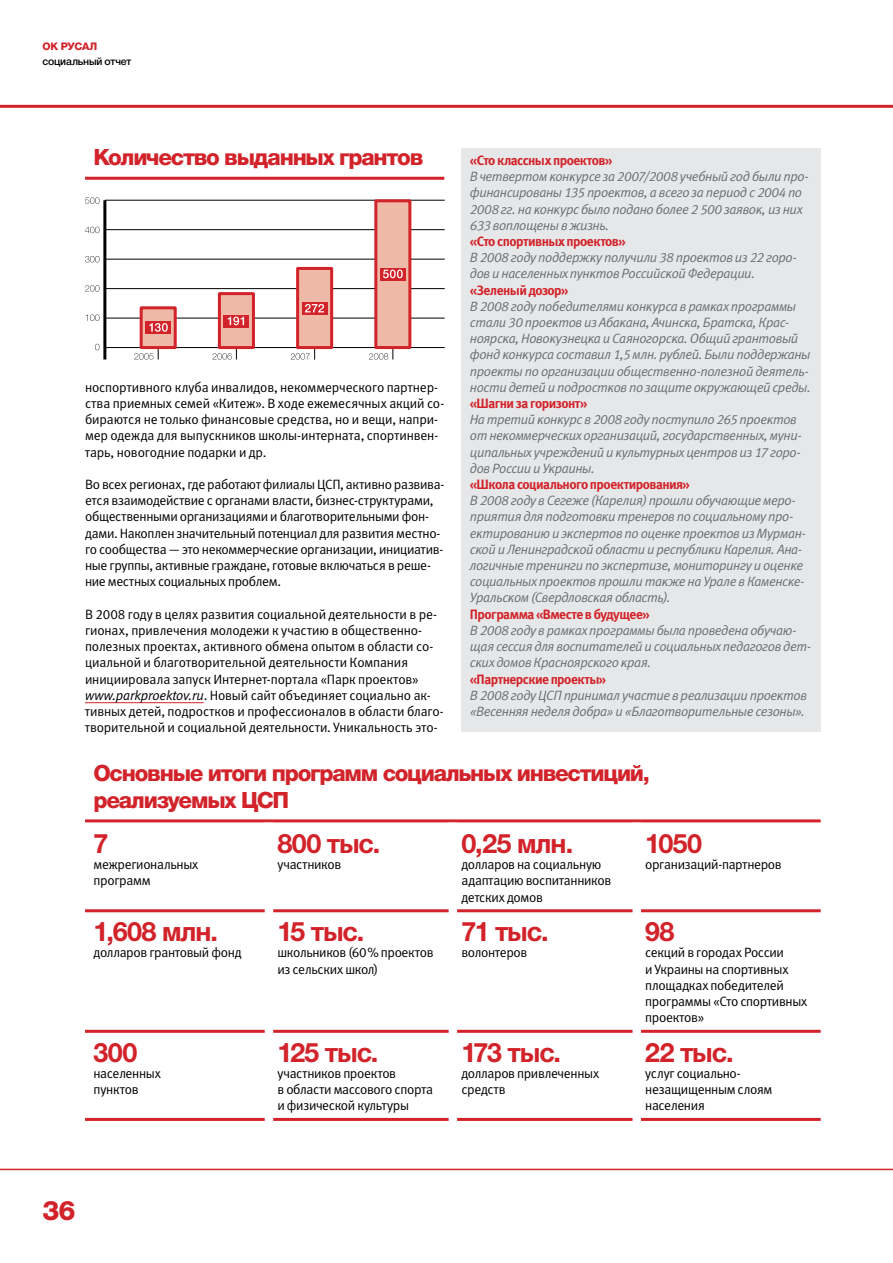
<style>
.page{position:relative;width:893px;height:1263px;background:#fff}
.page>*{position:absolute;margin:0;border:0;box-sizing:border-box;transform-origin:0 0}
.t1{font:700 27px "Helvetica Neue Cyr";letter-spacing:-.025em;color:#d2232a}
.t2{font:800 27px "Helvetica Neue Cyr";color:#d2232a}
.t3{font:800 22.5px/27px "Helvetica Neue Cyr";letter-spacing:-.055em;color:#d2232a}
.t4{font:13.5px/16.2px "Meta Normal LFC";letter-spacing:-.015em;color:#000}
.t5{font:italic 13.5px/16.2px "Meta Normal LFC";letter-spacing:-.03em;color:#6d6e71}
.t6{font:13.5px "Meta Bold LFC";letter-spacing:-.04em;color:#d2232a}
.t7{font:500 10.5px "Helvetica Neue Cyr";letter-spacing:-.015em;color:#000}
.t8{font:800 10.5px "Helvetica Neue Cyr";letter-spacing:-.03em;color:#d2232a}
.s1{font-style:italic}
</style>
<div class="page">
<hr style="left:85px;top:702px;width:119px;height:1px;background:#d2232a">
<hr style="left:85px;top:177px;width:359px;height:3px;background:#d2232a">
<hr style="left:85px;top:819px;width:736px;height:3px;background:#d2232a">
<hr style="left:103px;top:200px;width:3px;height:159px;background:#000">
<svg style="left:134px;top:348px;width:25px;height:12px"></svg>
<hr style="left:105px;top:347px;width:339px;height:1px;background:#000">
<hr style="left:105px;top:318px;width:339px;height:1px;background:#000">
<hr style="left:105px;top:288px;width:339px;height:1px;background:#000">
<hr style="left:105px;top:259px;width:339px;height:1px;background:#000">
<hr style="left:105px;top:229px;width:339px;height:1px;background:#000">
<hr style="left:105px;top:200px;width:339px;height:1px;background:#000">
<div style="left:140px;top:306px;width:37px;height:43px;background:#eebaa7;border:3px solid #d2232a"></div>
<div style="left:146px;top:321px;width:25px;height:13px;background:#d2232a"></div>
<svg style="left:149px;top:323px;width:19px;height:9px"></svg>
<svg style="left:213px;top:348px;width:24px;height:12px"></svg>
<div style="left:219px;top:294px;width:34px;height:54px;background:#eebaa7"></div>
<div style="left:218px;top:292px;width:37px;height:57px;border:3px solid #d2232a"></div>
<svg style="left:224px;top:315px;width:25px;height:13px"></svg>
<svg style="left:228px;top:317px;width:16px;height:8px"></svg>
<svg style="left:291px;top:348px;width:24px;height:12px"></svg>
<div style="left:298px;top:268px;width:34px;height:80px;background:#eebaa7"></div>
<div style="left:296px;top:267px;width:37px;height:82px;border:3px solid #d2232a"></div>
<div style="left:302px;top:302px;width:25px;height:13px;background:#d2232a"></div>
<svg style="left:305px;top:304px;width:19px;height:8px"></svg>
<svg style="left:369px;top:348px;width:24px;height:12px"></svg>
<div style="left:376px;top:201px;width:34px;height:147px;background:#eebaa7"></div>
<div style="left:374px;top:199px;width:37px;height:150px;border:3px solid #d2232a"></div>
<svg style="left:380px;top:268px;width:26px;height:13px"></svg>
<svg style="left:383px;top:270px;width:20px;height:8px"></svg>
<svg style="left:95px;top:344px;width:5px;height:6px"></svg>
<svg style="left:86px;top:314px;width:14px;height:7px"></svg>
<svg style="left:85px;top:285px;width:15px;height:7px"></svg>
<svg style="left:85px;top:256px;width:15px;height:6px"></svg>
<svg style="left:85px;top:227px;width:15px;height:6px"></svg>
<svg style="left:85px;top:197px;width:15px;height:7px"></svg>
<hr style="left:85px;top:909px;width:180px;height:3px;background:#d2232a">
<hr style="left:273px;top:909px;width:176px;height:3px;background:#d2232a">
<hr style="left:457px;top:909px;width:175px;height:3px;background:#d2232a">
<hr style="left:641px;top:909px;width:180px;height:3px;background:#d2232a">
<hr style="left:85px;top:1030px;width:180px;height:3px;background:#d2232a">
<hr style="left:273px;top:1030px;width:176px;height:3px;background:#d2232a">
<hr style="left:457px;top:1030px;width:175px;height:3px;background:#d2232a">
<hr style="left:641px;top:1030px;width:180px;height:3px;background:#d2232a">
<hr style="left:85px;top:1118px;width:180px;height:3px;background:#d2232a">
<hr style="left:273px;top:1118px;width:176px;height:3px;background:#d2232a">
<hr style="left:457px;top:1118px;width:175px;height:3px;background:#d2232a">
<hr style="left:641px;top:1118px;width:180px;height:3px;background:#d2232a">
<div style="left:461px;top:149px;width:360px;height:583px;background:#e6e7e8"></div>
<hr style="left:0;top:1169px;width:893px;height:1px;background:#d2232a">
<hr style="left:0;top:105px;width:893px;height:3px;background:#d2232a">
<p class="t8" style="left:43px;top:41px;width:56px">ОК РУСАЛ</p>
<p class="t7" style="left:43px;top:56px;width:90px">cоциальный отчет</p>
<h2 class="t3" style="left:94px;top:144px;width:331px">Количество выданных грантов</h2>
<p class="t4" style="left:85px;top:379px;width:361px">носпортивного клуба инвалидов, некоммерческого партнер&shy;ства приемных семей «Китеж». В ходе ежемесячных акций со&shy;бираются не только финансовые средства, но и вещи, напри&shy;мер одежда для выпускников школы-интерната, спортинвен&shy;тарь, новогодние подарки и др.</p>
<p class="t4" style="left:85px;top:476px;width:361px">Во всех регионах, где работают филиалы ЦСП, активно развива&shy;ется взаимодействие с органами власти, бизнес-структурами, общественными организациями и благотворительными фон&shy;дами. Накоплен значительный потенциал для развития местно&shy;го сообщества — это некоммерческие организации, инициатив&shy;ные группы, активные граждане, готовые включаться в реше&shy;ние местных социальных проблем.</p>
<p class="t4" style="left:85px;top:606px;width:360px">В 2008 году в целях развития социальной деятельности в ре&shy;гионах, привлечения молодежи к участию в общественно&shy;полезных проектах, активного обмена опытом в области со&shy;циальной и благотворительной деятельности Компания инициировала запуск Интернет-портала «Парк проектов» <span class="s1">www.parkproektov.ru</span>. Новый сайт объединяет социально ак&shy;тивных детей, подростков и профессионалов в области благо&shy;творительной и социальной деятельности. Уникальность это-</p>
<p class="t6" style="left:470px;top:152px;width:144px">«Сто классных проектов»</p>
<p class="t5" style="left:470px;top:168px;width:341px">В четвертом конкурсе за 2007/2008 учебный год были про&shy;финансированы 135 проектов, а всего за период с 2004 по 2008 гг. на конкурс было подано более 2 500 заявок, из них 633 воплощены в жизнь.</p>
<p class="t6" style="left:470px;top:233px;width:157px">«Сто спортивных проектов»</p>
<p class="t5" style="left:470px;top:249px;width:329px">В 2008 году поддержку получили 38 проектов из 22 горо&shy;дов и населенных пунктов Российской Федерации.</p>
<p class="t6" style="left:470px;top:282px;width:100px">«Зеленый дозор»</p>
<p class="t5" style="left:470px;top:298px;width:342px">В 2008 году победителями конкурса в рамках программы стали 30 проектов из Абакана, Ачинска, Братска, Крас&shy;ноярска, Новокузнецка и Саяногорска. Общий грантовый фонд конкурса составил 1,5 млн. рублей. Были поддержаны проекты по организации общественно-полезной деятель&shy;ности детей и подростков по защите окружающей среды.</p>
<p class="t6" style="left:470px;top:395px;width:119px">«Шагни за горизонт»</p>
<p class="t5" style="left:470px;top:411px;width:333px">На третий конкурс в 2008 году поступило 265 проектов от некоммерческих организаций, государственных, муни&shy;ципальных учреждений и культурных центров из 17 горо&shy;дов России и Украины.</p>
<p class="t6" style="left:470px;top:476px;width:222px">«Школа социального проектирования»</p>
<p class="t5" style="left:470px;top:492px;width:338px">В 2008 году в Сегеже (Карелия) прошли обучающие меро&shy;приятия для подготовки тренеров по социальному про&shy;ектированию и экспертов по оценке проектов из Мурман&shy;ской и Ленинградской области и республики Карелия. Ана&shy;логичные тренинги по экспертизе, мониторингу и оценке социальных проектов прошли также на Урале в Каменске-Уральском (Свердловская область).</p>
<p class="t6" style="left:470px;top:606px;width:181px">Программа «Вместе в будущее»</p>
<p class="t5" style="left:470px;top:622px;width:343px">В 2008 году в рамках программы была проведена обучаю&shy;щая сессия для воспитателей и социальных педагогов дет&shy;ских домов Красноярского края.</p>
<p class="t6" style="left:470px;top:671px;width:138px">«Партнерские проекты»</p>
<p class="t5" style="left:470px;top:687px;width:339px">В 2008 году ЦСП принимал участие в реализации проектов «Весенняя неделя добра» и «Благотворительные сезоны».</p>
<h2 class="t3" style="left:94px;top:759px;width:558px">Основные итоги программ социальных инвестиций, реализуемых ЦСП</h2>
<h1 class="t1" style="left:94px;top:829px;width:17px">7</h1>
<p class="t4" style="left:94px;top:856px;width:106px">межрегиональных программ</p>
<h1 class="t1" style="left:277px;top:829px;width:104px">800 тыс.</h1>
<p class="t4" style="left:277px;top:856px;width:65px">участников</p>
<h1 class="t1" style="left:461px;top:829px;width:113px">0,25 млн.</h1>
<p class="t4" style="left:461px;top:856px;width:151px">долларов на социальную адаптацию воспитанников детских домов</p>
<h1 class="t1" style="left:645px;top:829px;width:58px">1050</h1>
<p class="t4" style="left:645px;top:856px;width:138px">организаций-партнеров</p>
<h1 class="t1" style="left:94px;top:917px;width:126px">1,608 млн.</h1>
<p class="t4" style="left:94px;top:944px;width:149px">долларов грантовый фонд</p>
<h1 class="t1" style="left:94px;top:1037px;width:45px">300</h1>
<p class="t4" style="left:94px;top:1065px;width:69px">населенных пунктов</p>
<h1 class="t2" style="left:43px;top:1196px;width:34px">36</h1>
<h1 class="t1" style="left:277px;top:917px;width:88px">15 тыс.</h1>
<p class="t4" style="left:277px;top:944px;width:158px">школьников (60% проектов из сельских школ)</p>
<h1 class="t1" style="left:277px;top:1037px;width:103px">125 тыс.</h1>
<p class="t4" style="left:277px;top:1065px;width:157px">участников проектов<br>в области массового спорта и физической культуры</p>
<h1 class="t1" style="left:461px;top:917px;width:89px">71 тыс.</h1>
<p class="t4" style="left:461px;top:944px;width:68px">волонтеров</p>
<h1 class="t1" style="left:461px;top:1037px;width:101px">173 тыс.</h1>
<p class="t4" style="left:461px;top:1065px;width:139px">долларов привлеченных средств</p>
<h1 class="t1" style="left:645px;top:917px;width:31px">98</h1>
<p class="t4" style="left:645px;top:944px;width:164px">секций в городах России<br>и Украины на спортивных площадках победителей программы «Сто спортивных проектов»</p>
<h1 class="t1" style="left:645px;top:1037px;width:90px">22 тыс.</h1>
<p class="t4" style="left:645px;top:1065px;width:129px">услуг социально&shy;незащищенным слоям населения</p>
</div>
